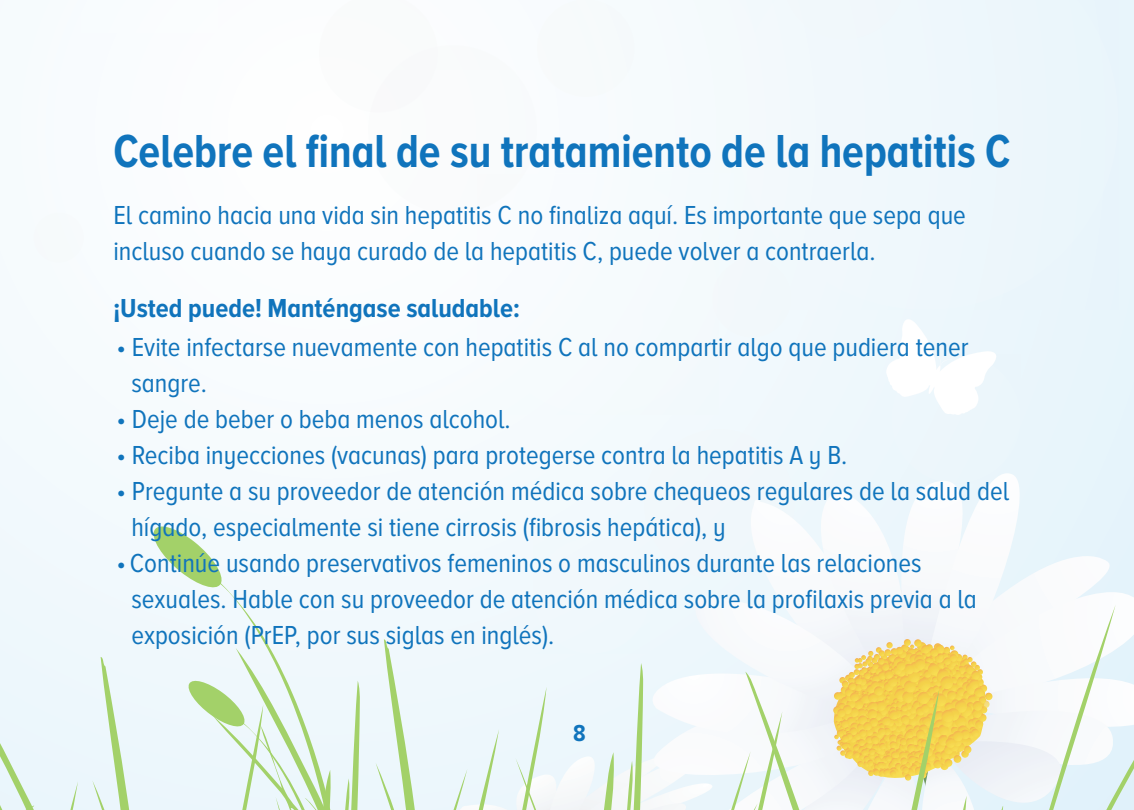
<style>
.page{position:relative;width:1134px;height:810px;background:#fff}
.page>*{position:absolute;margin:0;border:0;box-sizing:border-box;transform-origin:0 0}
.t1{font:700 48px "Proxima Nova A Cond";color:#1074bc;scale:.94 1}
.t2{font:27px/36px "Proxima Nova A Cond";color:#1074bc}
.t3{font:700 27px "Proxima Nova A Cond";color:#1074bc}
.t4{font:700 24px "Proxima Nova A Cond";color:#1074bc}
</style>
<div class="page">
<div style="left:0;top:0;width:1134px;height:810px;background:linear-gradient(to right,#fbfdfe,#ebf6fb)"></div>
<div style="left:735px;top:0;width:383px;height:310px;background:#eef7fc"></div>
<div style="left:478px;top:175px;width:240px;height:240px;background:#f6fbfd;border-radius:50%"></div>
<div style="left:47px;top:33px;width:177px;height:176px;background:#fafcfe;border-radius:50%"></div>
<svg style="left:0;top:0;width:81px;height:155px"></svg>
<div style="left:540px;top:0;width:219px;height:173px;background:#f6fafd"></div>
<div style="left:891px;top:354px;width:130px;height:129px;background:#ecf6fb;border-radius:50%"></div>
<div style="left:783px;top:0;width:122px;height:39px;background:#f1f8fb"></div>
<div style="left:368px;top:45px;width:169px;height:169px;background:#fafbfc;border-radius:50%"></div>
<div style="left:713px;top:259px;width:78px;height:78px;background:#f2f8fb;border-radius:50%"></div>
<div style="left:644px;top:429px;width:151px;height:151px;background:#f1f8fb;border-radius:50%"></div>
<svg style="left:219px;top:0;width:328px;height:113px"></svg>
<div style="left:33px;top:213px;width:51px;height:50px;background:#f6fafb;border-radius:50%"></div>
<div style="left:537px;top:0;width:97px;height:97px;background:#f7fafb;border-radius:50%"></div>
<svg style="left:458px;top:473px;width:676px;height:132px"></svg>
<svg style="left:886px;top:319px;width:111px;height:97px"></svg>
<div style="left:150px;top:522px;width:203px;height:117px;background:#f2f9fd"></div>
<svg style="left:223px;top:639px;width:183px;height:171px;fill:#eef7fc"></svg>
<svg style="left:0;top:542px;width:223px;height:268px;fill:#eef8fc"></svg>
<svg style="left:406px;top:605px;width:728px;height:205px;fill:#f1f7fc"></svg>
<h1 class="t1" style="left:113px;top:124px;width:956px">Celebre el final de su tratamiento de la hepatitis C</h1>
<p class="t2" style="left:113px;top:197px;width:854px">El camino hacia una vida sin hepatitis C no finaliza aquí. Es importante que sepa que incluso cuando se haya curado de la hepatitis C, puede volver a contraerla.</p>
<p class="t3" style="left:113px;top:293px;width:408px">¡Usted puede! Manténgase saludable:</p>
<p class="t2" style="left:131px;top:329px;width:839px;text-indent:-15px">• Evite infectarse nuevamente con hepatitis C al no compartir algo que pudiera tener sangre.</p>
<p class="t2" style="left:116px;top:401px;width:396px">• Deje de beber o beba menos alcohol.</p>
<p class="t2" style="left:116px;top:436px;width:733px">• Reciba inyecciones (vacunas) para protegerse contra la hepatitis A y B.</p>
<p class="t2" style="left:131px;top:472px;width:879px;text-indent:-15px">• Pregunte a su proveedor de atención médica sobre chequeos regulares de la salud del hígado, especialmente si tiene cirrosis (fibrosis hepática), y</p>
<p class="t2" style="left:131px;top:545px;width:847px;text-indent:-15px">• Continúe usando preservativos femeninos o masculinos durante las relaciones sexuales. Hable con su proveedor de atención médica sobre la profilaxis previa a la exposición (PrEP, por sus siglas en inglés).</p>
<p class="t4" style="left:573px;top:720px;width:14px">8</p>
</div>
